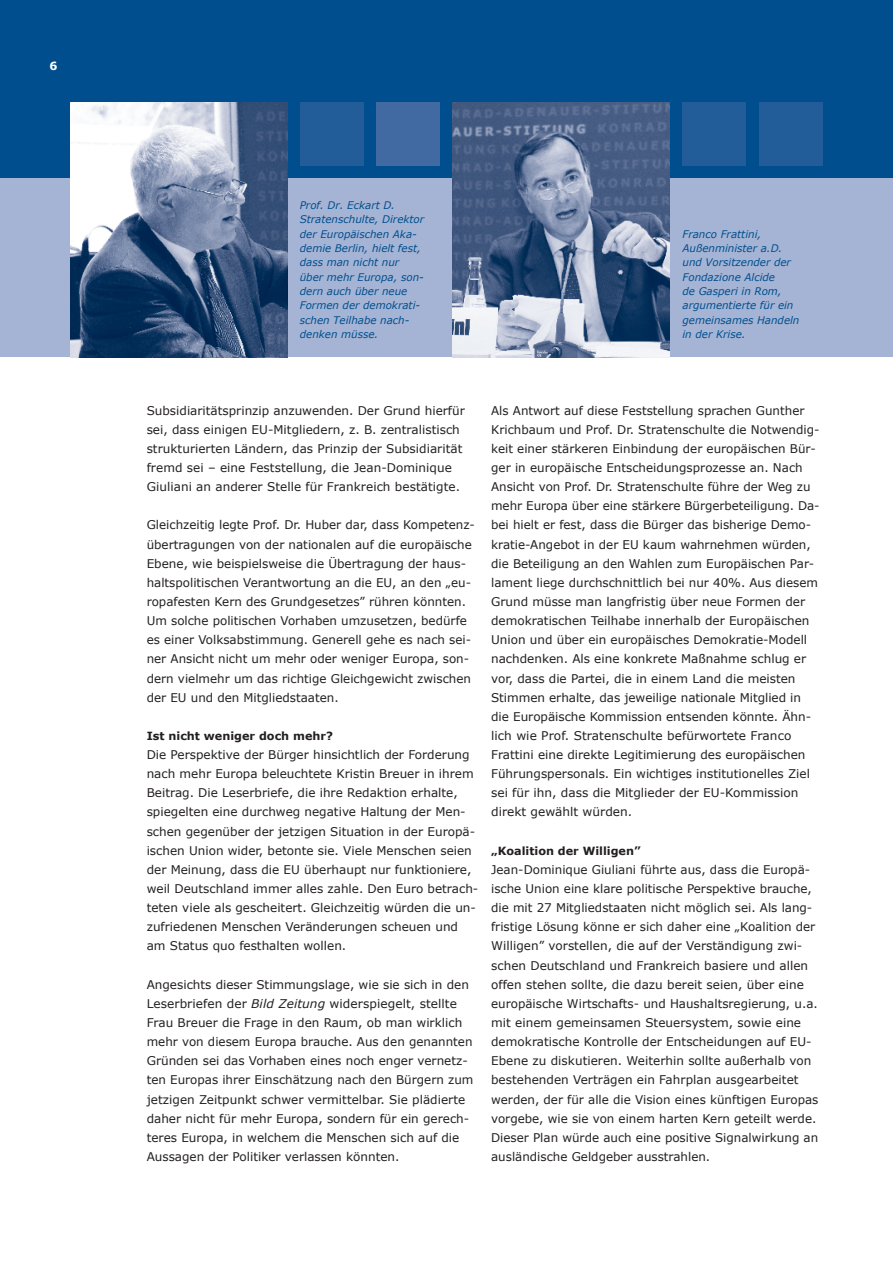
<style>
.page{position:relative;width:893px;height:1263px;background:#fff}
.page>*{position:absolute;margin:0;border:0;box-sizing:border-box;transform-origin:0 0}
.t1{font:12px/19.2px "Verdana";color:#231f20}
.t2{font:700 11.25px "Verdana";color:#231f20}
.t3{font:700 11.25px "Verdana";color:#fff}
.t4{font:italic 10.5px/14.4px "Verdana";color:#004e8e}
.s1{font-style:italic}
</style>
<div class="page">
<div style="left:0;top:0;width:893px;height:179px;background:#004e8e"></div>
<div style="left:0;top:179px;width:893px;height:178px;background:#a5b4d4"></div>
<div style="left:300px;top:102px;width:64px;height:64px;background:#235d99"></div>
<div style="left:376px;top:102px;width:64px;height:64px;background:#406aa1"></div>
<div style="left:682px;top:102px;width:64px;height:64px;background:#235d99"></div>
<div style="left:759px;top:102px;width:64px;height:64px;background:#235d99"></div>
<img style="left:70px;top:102px;width:217px;height:255px">
<img style="left:453px;top:102px;width:217px;height:255px">
<p class="t3" style="left:49px;top:58px;width:9px">6</p>
<p class="t4" style="left:300px;top:198px;width:126px">Prof. Dr. Eckart D.<br>Stratenschulte, Direktor der Europäischen Aka&shy;demie Berlin, hielt fest, dass man nicht nur über mehr Europa, son&shy;dern auch über neue<br>Formen der demokrati&shy;schen Teilhabe nach&shy;denken müsse.</p>
<p class="t4" style="left:682px;top:226px;width:118px">Franco Frattini,<br>Außenminister a.D. und Vorsitzender der<br>Fondazione Alcide<br>de Gasperi in Rom, argumentierte für ein gemeinsames Handeln in der Krise.</p>
<p class="t1" style="left:147px;top:400px;width:320px">Subsidiaritätsprinzip anzuwenden. Der Grund hierfür sei, dass einigen EU-Mitgliedern, z. B. zentralistisch strukturierten Ländern, das Prinzip der Subsidiarität fremd sei – eine Feststellung, die Jean-Dominique Giuliani an anderer Stelle für Frankreich bestätigte.</p>
<p class="t1" style="left:147px;top:515px;width:328px">Gleichzeitig legte Prof. Dr. Huber dar, dass Kompetenz&shy;übertragungen von der nationalen auf die europäische Ebene, wie beispielsweise die Übertragung der haus&shy;haltspolitischen Verantwortung an die EU, an den „eu&shy;ropafesten Kern des Grundgesetzes” rühren könnten.<br>Um solche politischen Vorhaben umzusetzen, bedürfe es einer Volksabstimmung. Generell gehe es nach sei&shy;ner Ansicht nicht um mehr oder weniger Europa, son&shy;dern vielmehr um das richtige Gleichgewicht zwischen der EU und den Mitgliedstaaten.</p>
<p class="t2" style="left:147px;top:728px;width:188px">Ist nicht weniger doch mehr?</p>
<p class="t1" style="left:147px;top:745px;width:333px">Die Perspektive der Bürger hinsichtlich der Forderung nach mehr Europa beleuchtete Kristin Breuer in ihrem Beitrag. Die Leserbriefe, die ihre Redaktion erhalte, spiegelten eine durchweg negative Haltung der Men&shy;schen gegenüber der jetzigen Situation in der Europä&shy;ischen Union wider, betonte sie. Viele Menschen seien der Meinung, dass die EU überhaupt nur funktioniere, weil Deutschland immer alles zahle. Den Euro betrach&shy;teten viele als gescheitert. Gleichzeitig würden die un&shy;zufriedenen Menschen Veränderungen scheuen und am Status quo festhalten wollen.</p>
<p class="t1" style="left:147px;top:974px;width:328px">Angesichts dieser Stimmungslage, wie sie sich in den Leserbriefen der <span class="s1">Bild Zeitung</span> widerspiegelt, stellte Frau Breuer die Frage in den Raum, ob man wirklich mehr von diesem Europa brauche. Aus den genannten Gründen sei das Vorhaben eines noch enger vernetz&shy;ten Europas ihrer Einschätzung nach den Bürgern zum jetzigen Zeitpunkt schwer vermittelbar. Sie plädierte daher nicht für mehr Europa, sondern für ein gerech&shy;teres Europa, in welchem die Menschen sich auf die Aussagen der Politiker verlassen könnten.</p>
<p class="t1" style="left:491px;top:400px;width:330px">Als Antwort auf diese Feststellung sprachen Gunther Krichbaum und Prof. Dr. Stratenschulte die Notwendig&shy;keit einer stärkeren Einbindung der europäischen Bür&shy;ger in europäische Entscheidungsprozesse an. Nach Ansicht von Prof. Dr. Stratenschulte führe der Weg zu mehr Europa über eine stärkere Bürgerbeteiligung. Da&shy;bei hielt er fest, dass die Bürger das bisherige Demo&shy;kratie-Angebot in der EU kaum wahrnehmen würden, die Beteiligung an den Wahlen zum Europäischen Par&shy;lament liege durchschnittlich bei nur 40%. Aus diesem Grund müsse man langfristig über neue Formen der demokratischen Teilhabe innerhalb der Europäischen Union und über ein europäisches Demokratie-Modell nachdenken. Als eine konkrete Maßnahme schlug er vor, dass die Partei, die in einem Land die meisten Stimmen erhalte, das jeweilige nationale Mitglied in die Europäische Kommission entsenden könnte. Ähn&shy;lich wie Prof. Stratenschulte befürwortete Franco Frattini eine direkte Legitimierung des europäischen Führungspersonals. Ein wichtiges institutionelles Ziel sei für ihn, dass die Mitglieder der EU-Kommission direkt gewählt würden.</p>
<p class="t2" style="left:491px;top:843px;width:151px">„Koalition der Willigen”</p>
<p class="t1" style="left:491px;top:859px;width:329px">Jean-Dominique Giuliani führte aus, dass die Europä&shy;ische Union eine klare politische Perspektive brauche, die mit 27 Mitgliedstaaten nicht möglich sei. Als lang&shy;fristige Lösung könne er sich daher eine „Koalition der Willigen” vorstellen, die auf der Verständigung zwi&shy;schen Deutschland und Frankreich basiere und allen offen stehen sollte, die dazu bereit seien, über eine europäische Wirtschafts- und Haushaltsregierung, u.a. mit einem gemeinsamen Steuersystem, sowie eine demokratische Kontrolle der Entscheidungen auf EU-Ebene zu diskutieren. Weiterhin sollte außerhalb von bestehenden Verträgen ein Fahrplan ausgearbeitet werden, der für alle die Vision eines künftigen Europas vorgebe, wie sie von einem harten Kern geteilt werde.<br>Dieser Plan würde auch eine positive Signalwirkung an ausländische Geldgeber ausstrahlen.</p>
</div>
